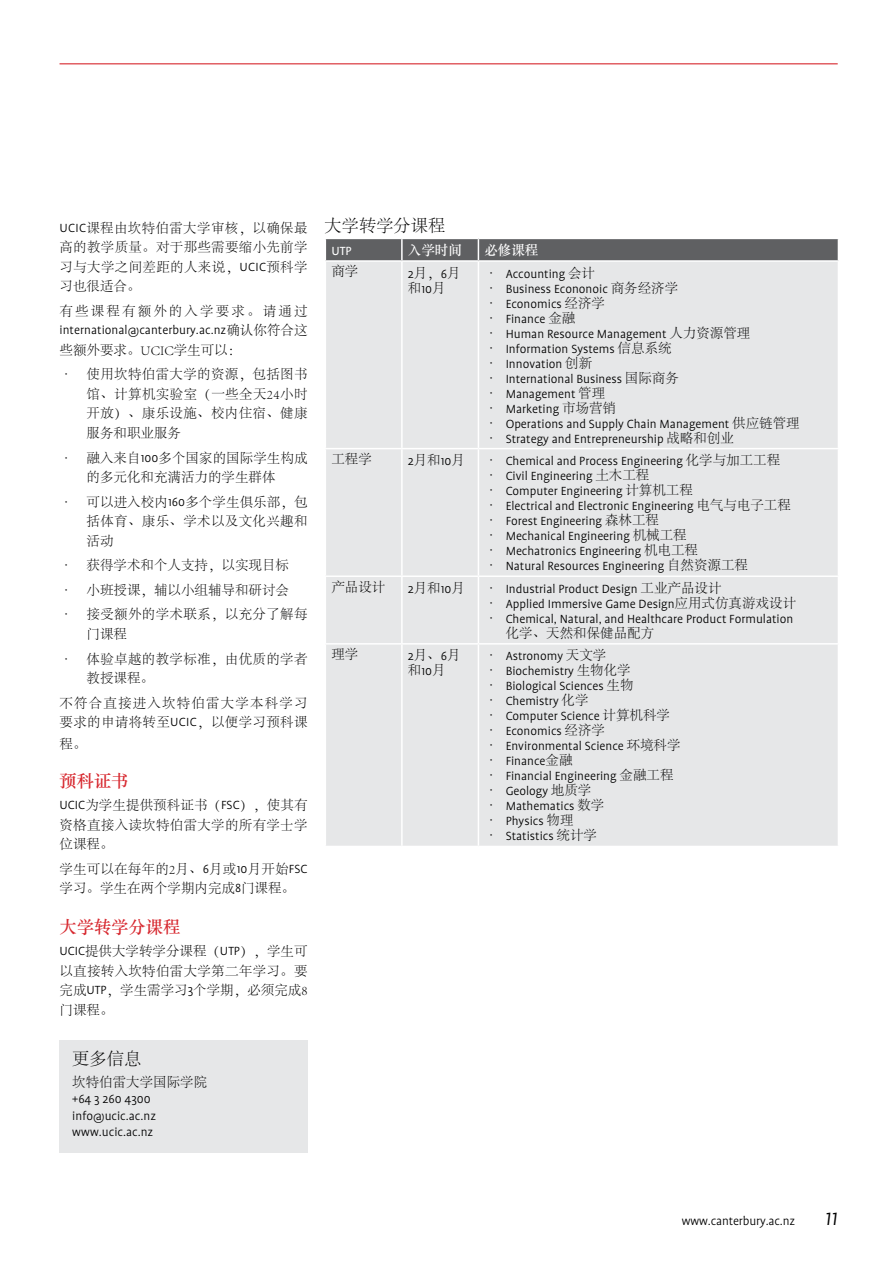
<style>
.page{position:relative;width:893px;height:1263px;background:#fff}
.page>*{position:absolute;margin:0;border:0;box-sizing:border-box;transform-origin:0 0}
.t1{font:17.25px "ST Songti SC Bold";color:#d7282f}
.t2{font:300 17.25px "Adobe Song Std";color:#000}
.t3{font:300 13.5px/16.5px "Profile Pro";color:#000}
.t4{font:300 13.5px/19.5px "Adobe Song Std";letter-spacing:.02em;color:#000;text-align:justify}
.t5{font:300 13.5px/19.5px "Adobe Song Std";color:#000;text-align:center}
.t6{font:300 13.5px/19.5px "Adobe Song Std";letter-spacing:.085em;color:#000}
.t7{font:300 13.5px "Adobe Song Std";letter-spacing:.16em;color:#000}
.t8{font:13.5px "ST Songti SC Bold";color:#fff}
.t9{font:13.5px "Profile Pro";color:#fff}
.s1{font-family:"Profile Pro"}
.s2{font-family:"Adobe Song Std"}
.s3{font-style:italic;font-size:24px}
</style>
<div class="page">
<hr style="left:60px;top:63px;width:778px;height:1px;background:#d7282f">
<div style="left:60px;top:1040px;width:248px;height:113px;background:#e6e7e8"></div>
<div style="left:326px;top:262px;width:512px;height:584px;background:#e6e7e8"></div>
<hr style="left:478px;top:448px;width:361px;height:1px;background:#fff">
<hr style="left:478px;top:575px;width:361px;height:2px;background:#fff">
<hr style="left:478px;top:643px;width:361px;height:2px;background:#fff">
<svg style="left:325px;top:238px;width:514px;height:23px;background:#6d6e70"></svg>
<hr style="left:401px;top:262px;width:2px;height:186px;background:#fff">
<hr style="left:478px;top:262px;width:1px;height:186px;background:#fff">
<hr style="left:325px;top:448px;width:77px;height:1px;background:#fff">
<hr style="left:402px;top:448px;width:76px;height:1px;background:#fff">
<hr style="left:401px;top:449px;width:2px;height:126px;background:#fff">
<hr style="left:478px;top:449px;width:1px;height:126px;background:#fff">
<hr style="left:325px;top:575px;width:77px;height:2px;background:#fff">
<hr style="left:402px;top:575px;width:76px;height:2px;background:#fff">
<hr style="left:401px;top:577px;width:2px;height:66px;background:#fff">
<hr style="left:478px;top:577px;width:1px;height:66px;background:#fff">
<hr style="left:325px;top:643px;width:77px;height:2px;background:#fff">
<hr style="left:402px;top:643px;width:76px;height:2px;background:#fff">
<hr style="left:401px;top:645px;width:2px;height:201px;background:#fff">
<hr style="left:478px;top:645px;width:1px;height:201px;background:#fff">
<p class="t4" style="left:60px;top:219px;width:250px"><span class="s1">UCIC</span>课程由坎特伯雷大学审核，以确保最高的教学质量。对于那些需要缩小先前学习与大学之间差距的人来说，<span class="s1">UCIC</span>预科学习也很适合。</p>
<p class="t7" style="left:60px;top:304px;width:249px">有些课程有额外的入学要求。请通过</p>
<p class="t3" style="left:60px;top:323px;width:250px">international@canterbury.ac.nz<span class="s2">确认你符合这</span></p>
<p class="t5" style="left:60px;top:341px;width:183px">些额外要求。UCIC学生可以：</p>
<p class="t4" style="left:87px;top:365px;width:223px;text-indent:-27px">• 使用坎特伯雷大学的资源，包括图书馆、计算机实验室（一些全天24小时开放）、康乐设施、校内住宿、健康服务和职业服务</p>
<p class="t5" style="left:60px;top:448px;width:250px">• 融入来自<span class="s1">100</span>多个国家的国际学生构成的多元化和充满活力的学生群体</p>
<p class="t4" style="left:87px;top:492px;width:223px;text-indent:-27px">• 可以进入校内<span class="s1">160</span>多个学生俱乐部，包括体育、康乐、学术以及文化兴趣和活动</p>
<p class="t5" style="left:60px;top:556px;width:231px">• 获得学术和个人支持，以实现目标</p>
<p class="t5" style="left:60px;top:581px;width:231px">• 小班授课，辅以小组辅导和研讨会</p>
<p class="t4" style="left:87px;top:605px;width:223px;text-indent:-27px">• 接受额外的学术联系，以充分了解每门课程</p>
<p class="t4" style="left:87px;top:649px;width:223px;text-indent:-27px">• 体验卓越的教学标准，由优质的学者教授课程。</p>
<p class="t6" style="left:60px;top:693px;width:250px">不符合直接进入坎特伯雷大学本科学习要求的申请将转至<span class="s1">UCIC</span>，以便学习预科课</p>
<p class="t4" style="left:60px;top:734px;width:28px">程。</p>
<p class="t1" style="left:60px;top:769px;width:70px">预科证书</p>
<p class="t4" style="left:60px;top:796px;width:250px"><span class="s1">UCIC</span>为学生提供预科证书（<span class="s1">FSC</span>），使其有资格直接入读坎特伯雷大学的所有学士学位课程。</p>
<p class="t4" style="left:60px;top:859px;width:250px">学生可以在每年的2月、<span class="s1">6</span>月或<span class="s1">10</span>月开始<span class="s1">FSC</span>学习。学生在两个学期内完成<span class="s1">8</span>门课程。</p>
<p class="t1" style="left:60px;top:916px;width:122px">大学转学分课程</p>
<p class="t4" style="left:60px;top:942px;width:250px"><span class="s1">UCIC</span>提供大学转学分课程（<span class="s1">UTP</span>），学生可以直接转入坎特伯雷大学第二年学习。要完成<span class="s1">UTP</span>，学生需学习<span class="s1">3</span>个学期，必须完成8门课程。</p>
<p class="t2" style="left:72px;top:1049px;width:70px">更多信息</p>
<p class="t5" style="left:72px;top:1072px;width:136px">坎特伯雷大学国际学院</p>
<p class="t3" style="left:72px;top:1091px;width:85px">+64 3 260 4300 info@ucic.ac.nz www.ucic.ac.nz</p>
<p class="t2" style="left:325px;top:216px;width:122px">大学转学分课程</p>
<p class="t9" style="left:331px;top:243px;width:22px">UTP</p>
<p class="t8" style="left:408px;top:241px;width:55px">入学时间</p>
<p class="t8" style="left:484px;top:241px;width:55px">必修课程</p>
<p class="t4" style="left:331px;top:262px;width:28px">商学</p>
<p class="t4" style="left:408px;top:266px;width:54px;line-height:15px"><span class="s1">2</span>月，<span class="s1">6</span>月和<span class="s1">10</span>月</p>
<p class="t3" style="left:484px;top:266px;width:112px"><span class="s2">•</span> Accounting <span class="s2">会计</span></p>
<p class="t3" style="left:484px;top:281px;width:195px"><span class="s2">•</span> Business Econonoic <span class="s2">商务经济学</span></p>
<p class="t3" style="left:484px;top:296px;width:122px"><span class="s2">•</span> Economics <span class="s2">经济学</span></p>
<p class="t3" style="left:484px;top:311px;width:92px"><span class="s2">•</span> Finance <span class="s2">金融</span></p>
<p class="t3" style="left:484px;top:326px;width:267px"><span class="s2">•</span> Human Resource Management <span class="s2">人力资源管理</span></p>
<p class="t3" style="left:484px;top:341px;width:189px"><span class="s2">•</span> Information Systems <span class="s2">信息系统</span></p>
<p class="t3" style="left:484px;top:356px;width:109px"><span class="s2">•</span> Innovation <span class="s2">创新</span></p>
<p class="t3" style="left:484px;top:371px;width:196px"><span class="s2">•</span> International Business <span class="s2">国际商务</span></p>
<p class="t3" style="left:484px;top:386px;width:122px"><span class="s2">•</span> Management <span class="s2">管理</span></p>
<p class="t3" style="left:484px;top:401px;width:133px"><span class="s2">•</span> Marketing <span class="s2">市场营销</span></p>
<p class="t3" style="left:484px;top:416px;width:317px"><span class="s2">•</span> Operations and Supply Chain Management <span class="s2">供应链管理</span></p>
<p class="t3" style="left:484px;top:431px;width:251px"><span class="s2">•</span> Strategy and Entrepreneurship <span class="s2">战略和创业</span></p>
<p class="t4" style="left:331px;top:450px;width:42px">工程学</p>
<p class="t3" style="left:408px;top:453px;width:59px">2<span class="s2">月和</span>10<span class="s2">月</span></p>
<p class="t3" style="left:484px;top:453px;width:297px"><span class="s2">•</span> Chemical and Process Engineering <span class="s2">化学与加工工程</span></p>
<p class="t3" style="left:484px;top:468px;width:166px"><span class="s2">•</span> Civil Engineering <span class="s2">土木工程</span></p>
<p class="t3" style="left:484px;top:483px;width:210px"><span class="s2">•</span> Computer Engineering <span class="s2">计算机工程</span></p>
<p class="t3" style="left:484px;top:498px;width:308px"><span class="s2">•</span> Electrical and Electronic Engineering <span class="s2">电气与电子工程</span></p>
<p class="t3" style="left:484px;top:513px;width:176px"><span class="s2">•</span> Forest Engineering <span class="s2">森林工程</span></p>
<p class="t3" style="left:484px;top:528px;width:204px"><span class="s2">•</span> Mechanical Engineering <span class="s2">机械工程</span></p>
<p class="t3" style="left:484px;top:543px;width:215px"><span class="s2">•</span> Mechatronics Engineering <span class="s2">机电工程</span></p>
<p class="t3" style="left:484px;top:558px;width:265px"><span class="s2">•</span> Natural Resources Engineering <span class="s2">自然资源工程</span></p>
<p class="t4" style="left:331px;top:577px;width:56px">产品设计</p>
<p class="t3" style="left:408px;top:581px;width:59px">2<span class="s2">月和</span>10<span class="s2">月</span></p>
<p class="t3" style="left:484px;top:581px;width:239px"><span class="s2">•</span> Industrial Product Design <span class="s2">工业产品设计</span></p>
<p class="t3" style="left:484px;top:596px;width:313px"><span class="s2">•</span> Applied Immersive Game Design<span class="s2">应用式仿真游戏设计</span></p>
<p class="t3" style="left:484px;top:611px;width:310px"><span class="s2">•</span> Chemical, Natural, and Healthcare Product Formulation</p>
<p class="t5" style="left:506px;top:624px;width:150px">化学、天然和保健品配方</p>
<p class="t4" style="left:331px;top:645px;width:28px">理学</p>
<p class="t4" style="left:408px;top:648px;width:54px;line-height:15px"><span class="s1">2</span>月、<span class="s1">6</span>月和<span class="s1">10</span>月</p>
<p class="t3" style="left:484px;top:649px;width:123px"><span class="s2">•</span> Astronomy <span class="s2">天文学</span></p>
<p class="t3" style="left:484px;top:664px;width:148px"><span class="s2">•</span> Biochemistry <span class="s2">生物化学</span></p>
<p class="t3" style="left:484px;top:679px;width:151px"><span class="s2">•</span> Biological Sciences <span class="s2">生物</span></p>
<p class="t3" style="left:484px;top:694px;width:106px"><span class="s2">•</span> Chemistry <span class="s2">化学</span></p>
<p class="t3" style="left:484px;top:709px;width:187px"><span class="s2">•</span> Computer Science <span class="s2">计算机科学</span></p>
<p class="t3" style="left:484px;top:724px;width:122px"><span class="s2">•</span> Economics <span class="s2">经济学</span></p>
<p class="t3" style="left:484px;top:739px;width:198px"><span class="s2">•</span> Environmental Science <span class="s2">环境科学</span></p>
<p class="t3" style="left:484px;top:754px;width:90px"><span class="s2">•</span> Finance<span class="s2">金融</span></p>
<p class="t3" style="left:484px;top:769px;width:191px"><span class="s2">•</span> Financial Engineering <span class="s2">金融工程</span></p>
<p class="t3" style="left:484px;top:784px;width:109px"><span class="s2">•</span> Geology <span class="s2">地质学</span></p>
<p class="t3" style="left:484px;top:799px;width:121px"><span class="s2">•</span> Mathematics <span class="s2">数学</span></p>
<p class="t3" style="left:484px;top:814px;width:91px"><span class="s2">•</span> Physics <span class="s2">物理</span></p>
<p class="t3" style="left:484px;top:829px;width:114px"><span class="s2">•</span> Statistics <span class="s2">统计学</span></p>
<p class="t3" style="left:682px;top:1213px;width:158px">www.canterbury.ac.nz <span class="s3">11</span></p>
</div>
